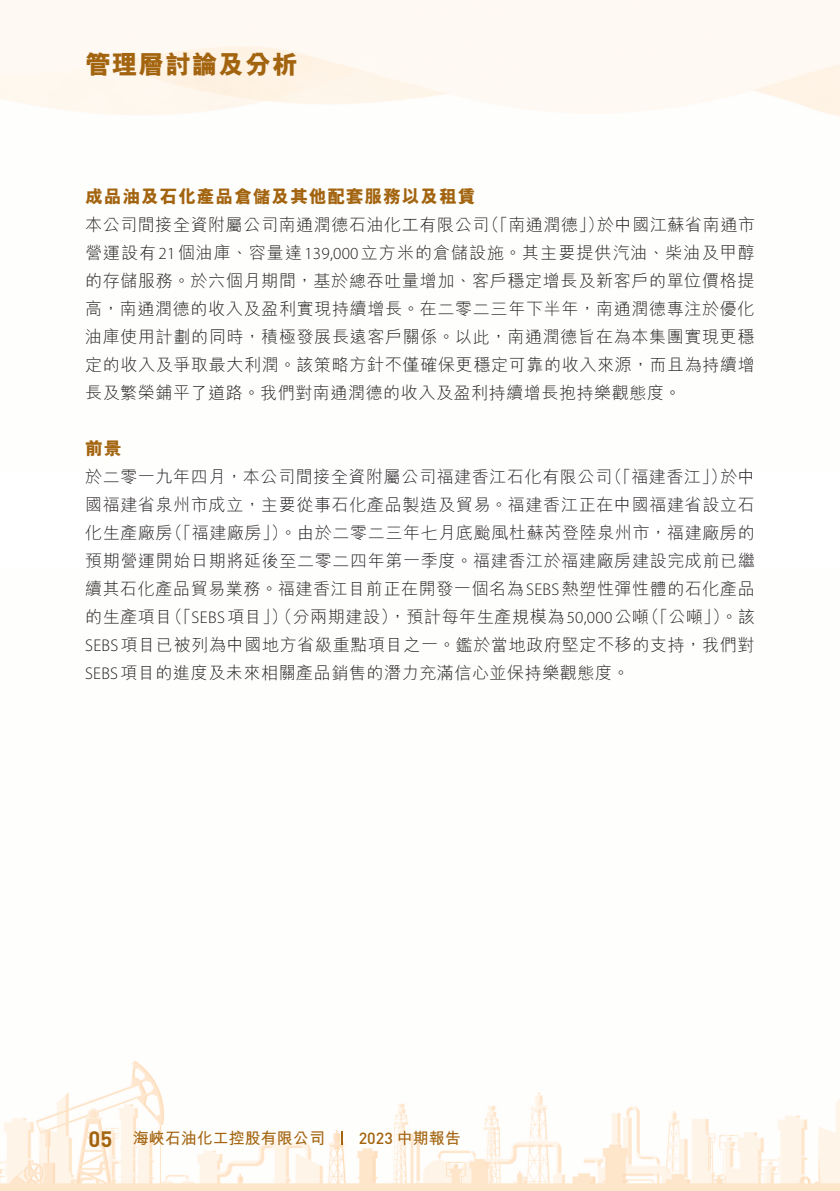
<style>
.page{position:relative;width:840px;height:1191px;background:#fff}
.page>*{position:absolute;margin:0;border:0;box-sizing:border-box;transform-origin:0 0}
.t1{font:800 26px "M Hei HK";letter-spacing:.025em;color:#a36410}
.t2{font:700 22px "DIN";color:#a36410}
._02_H2{font:800 18px "M Hei HK";letter-spacing:.035em;color:#a36410}
._00_txt{font:300 17px/28px "M Hei HK";letter-spacing:.04em;color:#231f20}
.t3{font:700 16px "M Hei HK";color:#a36410}
.t4{font:500 16px "DIN";color:#a36410}
.s1{font-family:"Myriad Pro"}
.s2{font-family:"M Hei HK";font-weight:700}
</style>
<div class="page">
<img style="left:0;top:1061px;width:839px;height:130px">
<svg style="left:341px;top:1131px;width:1px;height:14px"></svg>
<p class="t1" style="left:85px;top:52px;width:214px">管理層討論及分析</p>
<p class="_02_H2" style="left:85px;top:187px;width:392px">成品油及石化產品倉儲及其他配套服務以及租賃</p>
<p class="_00_txt" style="left:482px;top:211px;width:123px">（「南通潤德」）</p>
<p class="_00_txt" style="left:85px;top:211px;width:670px">本公司間接全資附屬公司南通潤德石油化工有限公司<br>營運設有<span class="s1">21</span>個油庫、容量達<span class="s1">139,000</span>立方米的倉儲設施。其主要提供汽油、柴油及甲醇的存儲服務。於六個月期間，基於總吞吐量增加、客戶穩定增長及新客戶的單位價格提高，南通潤德的收入及盈利實現持續增長。在二零二三年下半年，南通潤德專注於優化油庫使用計劃的同時，積極發展長遠客戶關係。以此，南通潤德旨在為本集團實現更穩定的收入及爭取最大利潤。該策略方針不僅確保更穩定可靠的收入來源，而且為持續增長及繁榮鋪平了道路。我們對南通潤德的收入及盈利持續增長抱持樂觀態度。</p>
<p class="_02_H2" style="left:85px;top:439px;width:38px">前景</p>
<p class="_00_txt" style="left:719px;top:463px;width:36px">於中</p>
<p class="_00_txt" style="left:597px;top:211px;width:159px">於中國江蘇省南通市</p>
<p class="_00_txt" style="left:605px;top:463px;width:123px">（「福建香江」）</p>
<p class="_00_txt" style="left:85px;top:463px;width:528px">於二零一九年四月，本公司間接全資附屬公司福建香江石化有限公司</p>
<p class="_00_txt" style="left:85px;top:491px;width:670px">國福建省泉州市成立，主要從事石化產品製造及貿易。福建香江正在中國福建省設立石</p>
<p class="_00_txt" style="left:166px;top:519px;width:590px">（「福建廠房」）。由於二零二三年七月底颱風杜蘇芮登陸泉州市，福建廠房的</p>
<p class="_00_txt" style="left:85px;top:519px;width:89px">化生產廠房</p>
<p class="_00_txt" style="left:85px;top:547px;width:671px">預期營運開始日期將延後至二零二四年第一季度。福建香江於福建廠房建設完成前已繼</p>
<p class="_00_txt" style="left:85px;top:575px;width:670px">續其石化產品貿易業務。福建香江目前正在開發一個名為<span class="s1">SEBS</span>熱塑性彈性體的石化產品</p>
<p class="_00_txt" style="left:642px;top:603px;width:114px">（「公噸」）。該</p>
<p class="_00_txt" style="left:165px;top:603px;width:485px">（「<span class="s1">SEBS</span>項目」）（分兩期建設，）預計每年生產規模為<span class="s1">50,000</span>公噸</p>
<p class="_00_txt" style="left:85px;top:603px;width:670px">的生產項目<br><span class="s1">SEBS</span>項目已被列為中國地方省級重點項目之一。鑑於當地政府堅定不移的支持，我們對<br><span class="s1">SEBS</span>項目的進度及未來相關產品銷售的潛力充滿信心並保持樂觀態度。</p>
<p class="t2" style="left:88px;top:1125px;width:25px">05</p>
<p class="t3" style="left:133px;top:1126px;width:193px">海峽石油化工控股有限公司</p>
<p class="t4" style="left:358px;top:1128px;width:104px">2023 <span class="s2">中期報告</span></p>
</div>
